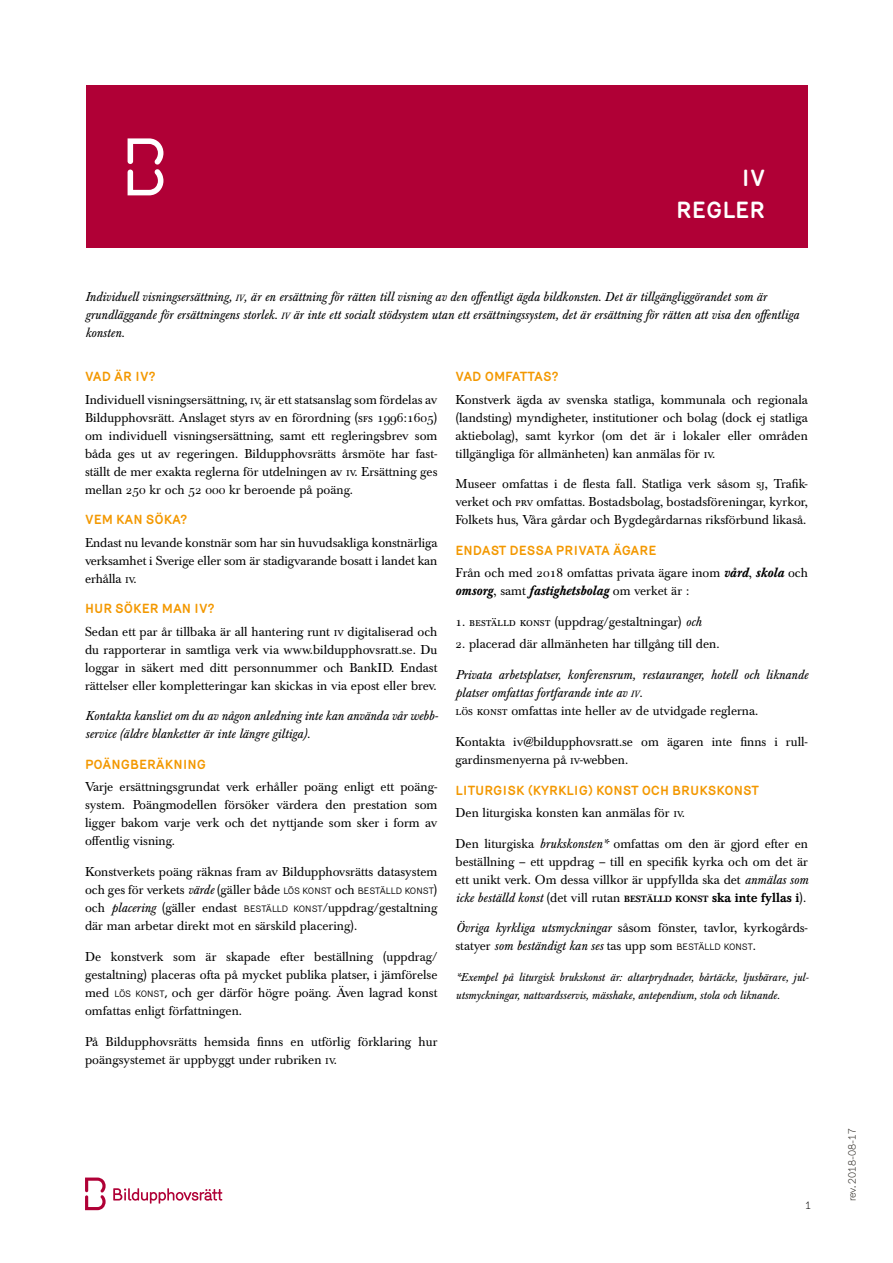
<style>
.page{position:relative;width:893px;height:1263px;background:#fff}
.page>*{position:absolute;margin:0;border:0;box-sizing:border-box;transform-origin:0 0}
.t1{font:700 22.5px/32.2px "Merkury";color:#fff;text-align:right}
.t2{font:12.75px/18px "Baskerville Pro";color:#000;text-align:justify}
.t3{font:italic 12.75px/18px "Baskerville Pro";color:#000}
.t4{font:700 12.75px "Merkury";color:#f39800}
.t5{font:italic 11.25px/18px "Baskerville Pro";color:#000}
.t6{font:300 10.5px "Merkury";color:#2e2a25}
.t7{font:300 10.5px "Merkury";color:#000}
.s1{font-size:8.85px}
.s2{font-style:italic}
.s3{font-family:"Merkury";font-size:8.85px}
.s4{font-family:"Merkury"}
.s5{font-weight:500;font-style:italic}
.s6{font-style:normal}
.s7{font-weight:500;font-size:8.85px}
.s8{font-weight:500}
.s9{font-style:inherit}
</style>
<div class="page">
<div style="left:86px;top:86px;width:721px;height:162px;background:#b00036"></div>
<svg style="left:128px;top:138px;width:35px;height:57px"></svg>
<svg style="left:85px;top:1177px;width:21px;height:33px"></svg>
<svg style="left:113px;top:1188px;width:109px;height:15px"></svg>
<h1 class="t1" style="left:676px;top:159px;width:91px">IV<br>REGLER</h1>
<p class="t3" style="left:85px;top:287px;width:715px">Individuell visningsersättning, <span class="s1">IV</span>, är en ersättning för rätten till visning av den offentligt ägda bildkonsten. Det är tillgängliggörandet som är grundläggande för ersättningens storlek. <span class="s1">IV</span> är inte ett socialt stödsystem utan ett ersättningssystem, det är ersättning för rätten att visa den offentliga konsten.</p>
<p class="t4" style="left:85px;top:367px;width:72px">VAD ÄR IV?</p>
<p class="t2" style="left:85px;top:390px;width:354px">Individuell visningsersättning, iv, är ett statsanslag som fördelas av Bildupphovsrätt. Anslaget styrs av en förordning (sfs 1996:1605) om individuell visningsersättning, samt ett regleringsbrev som båda ges ut av regeringen. Bildupphovsrätts årsmöte har fast&shy;ställt de mer exakta reglerna för utdelningen av iv. Ersättning ges mellan 250 kr och 52 000 kr beroende på poäng.</p>
<p class="t4" style="left:85px;top:510px;width:104px">VEM KAN SÖKA?</p>
<p class="t2" style="left:85px;top:533px;width:354px">Endast nu levande konstnär som har sin huvudsakliga konstnärliga verksamhet i Sverige eller som är stadigvarande bosatt i landet kan erhålla iv.</p>
<p class="t4" style="left:85px;top:599px;width:131px">HUR SÖKER MAN IV?</p>
<p class="t2" style="left:85px;top:622px;width:354px">Sedan ett par år tillbaka är all hantering runt iv digitaliserad och du rapporterar in samtliga verk via www.bildupphovsratt.se. Du loggar in säkert med ditt personnummer och BankID. Endast rättelser eller kompletteringar kan skickas in via epost eller brev.</p>
<p class="t3" style="left:85px;top:707px;width:355px">Kontakta kansliet om du av någon anledning inte kan använda vår webb&shy;service (äldre blanketter är inte längre giltiga).</p>
<p class="t4" style="left:85px;top:755px;width:121px">POÄNGBERÄKNING</p>
<p class="t2" style="left:85px;top:778px;width:354px">Varje ersättningsgrundat verk erhåller poäng enligt ett poäng&shy;system. Poängmodellen försöker värdera den prestation som ligger bakom varje verk och det nyttjande som sker i form av offentlig visning.</p>
<p class="t2" style="left:85px;top:863px;width:354px">Konstverkets poäng räknas fram av Bildupphovsrätts datasystem och ges för verkets <span class="s2">värde</span> (gäller både <span class="s3">LÖS KONST</span> och <span class="s3">BESTÄLLD KONST</span>) och <span class="s2">placering</span> (gäller endast <span class="s3">BESTÄLLD KONST</span>/uppdrag/gestaltning där man arbetar direkt mot en särskild placering).</p>
<p class="t2" style="left:85px;top:948px;width:354px">De konstverk som är skapade efter beställning (uppdrag/ gestaltning) placeras ofta på mycket publika platser, i jämförelse med <span class="s3">LÖS KONST</span><span class="s4">,</span> och ger därför högre poäng. Även lagrad konst omfattas enligt författningen.</p>
<p class="t2" style="left:85px;top:1032px;width:354px">På Bildupphovsrätts hemsida finns en utförlig förklaring hur poängsystemet är uppbyggt under rubriken iv.</p>
<p class="t4" style="left:455px;top:367px;width:105px">VAD OMFATTAS?</p>
<p class="t2" style="left:455px;top:390px;width:354px">Konstverk ägda av svenska statliga, kommunala och regionala (landsting) myndigheter, institutioner och bolag (dock ej statliga aktiebolag), samt kyrkor (om det är i lokaler eller områden tillgängliga för allmänheten) kan anmälas för iv.</p>
<p class="t2" style="left:455px;top:475px;width:354px">Museer omfattas i de flesta fall. Statliga verk såsom sj, Trafik&shy;verket och prv omfattas. Bostadsbolag, bostadsföreningar, kyrkor, Folkets hus, Våra gårdar och Bygdegårdarnas riksförbund likaså.</p>
<p class="t4" style="left:455px;top:541px;width:193px">ENDAST DESSA PRIVATA ÄGARE</p>
<p class="t2" style="left:455px;top:564px;width:354px">Från och med 2018 omfattas privata ägare inom <span class="s5">vård</span>, <span class="s5">skola</span> och <span class="s5">omsorg</span>, samt <span class="s5">fastighetsbolag</span> om verket är :</p>
<p class="t2" style="left:455px;top:613px;width:247px">1. beställd konst (uppdrag/gestaltningar) <span class="s2">och</span></p>
<p class="t2" style="left:455px;top:635px;width:266px">2. placerad där allmänheten har tillgång till den.</p>
<p class="t3" style="left:455px;top:666px;width:354px">Privata arbetsplatser, konferensrum, restauranger, hotell och liknande platser omfattas fortfarande inte av <span class="s1">IV</span>.<br><span class="s6">lös konst omfattas inte heller av de utvidgade reglerna.</span></p>
<p class="t2" style="left:455px;top:733px;width:354px">Kontakta iv@bildupphovsratt.se om ägaren inte finns i rull&shy;gardinsmenyerna på iv-webben.</p>
<p class="t4" style="left:455px;top:781px;width:305px">LITURG ISK (KYRKLIG) KONST OCH BRUKSKONST</p>
<p class="t2" style="left:455px;top:804px;width:231px">Den liturgiska konsten kan anmälas för iv.</p>
<p class="t2" style="left:455px;top:834px;width:354px">Den liturgiska <span class="s2">brukskonsten*</span> omfattas om den är gjord efter en beställning – ett uppdrag – till en specifik kyrka och om det är ett unikt verk. Om dessa villkor är uppfyllda ska det <span class="s2">anmälas som icke beställd konst</span> (det vill rutan <span class="s7">BESTÄLLD KONST</span> <span class="s8">ska inte fyllas i</span>).</p>
<p class="t2" style="left:455px;top:919px;width:354px"><span class="s2">Övriga kyrkliga utsmyckningar</span> såsom fönster, tavlor, kyrkogårds&shy;statyer <span class="s2">som beständigt kan ses</span> tas upp som <span class="s3">BESTÄLLD KONST</span>.</p>
<p class="t5" style="left:455px;top:968px;width:354px">*Exempel på liturgisk brukskonst är: altarprydnader, bårtäcke, ljusbärare, jul&shy;utsmyckningar, nattvardsservis, mässhake, antependium, stola och liknande.</p>
<p class="t7" style="left:806px;top:1197px;width:7px">1</p>
<p class="t6" style="left:844px;top:1201px;width:75px;rotate:-90deg"><span class="s9">rev.</span> 2018-08-17</p>
</div>
